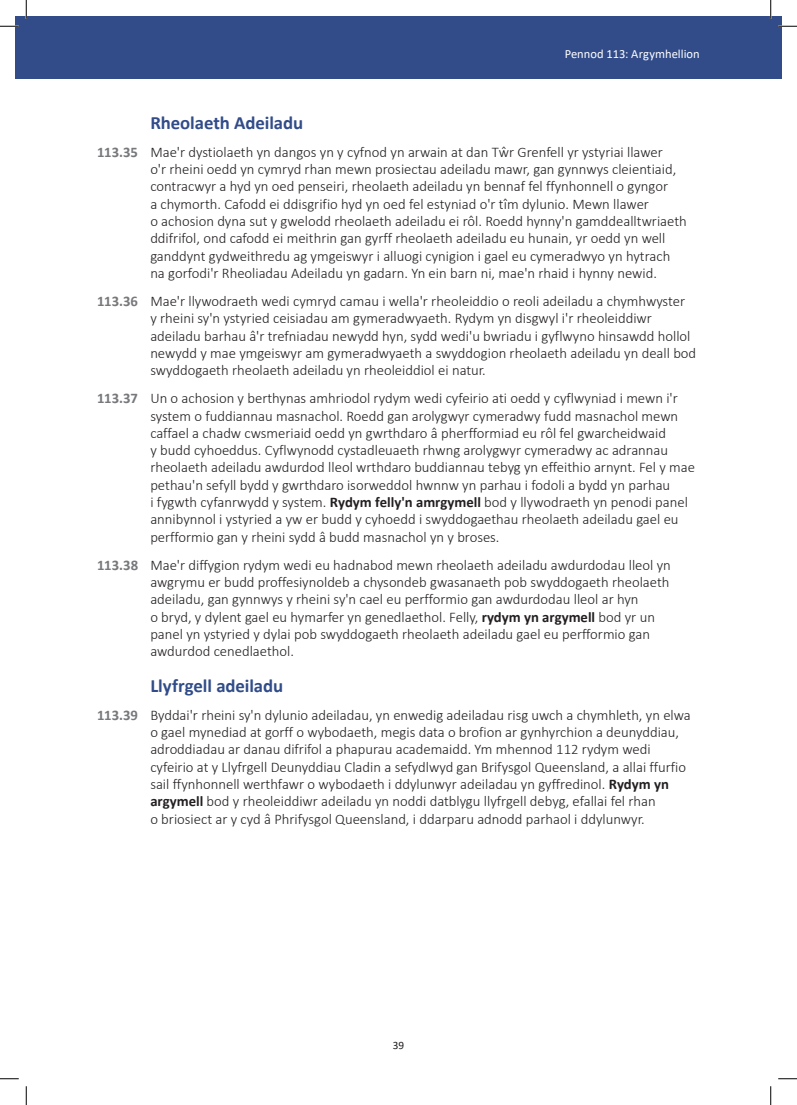
<style>
.page{position:relative;width:797px;height:1105px;background:#fff}
.page>*{position:absolute;margin:0;border:0;box-sizing:border-box;transform-origin:0 0}
.BHead{font:700 18.75px "Calibri";letter-spacing:-.005em;color:#314c88}
.t1{font:300 14.75px/17.4px "Calibri";color:#231f20}
.t2{font:12.5px "Calibri";letter-spacing:.005em;color:#fff}
.t3{font:11.25px "Calibri";color:#231f20}
.s1{font-weight:700;color:#76787b}
.s2{font-weight:700}
</style>
<div class="page">
<div style="left:16px;top:16px;width:10px;height:63px;background:#314c88"></div>
<div style="left:26px;top:16px;width:755px;height:63px;background:#314c88"></div>
<svg style="left:0;top:25px;width:19px;height:2px"></svg>
<svg style="left:778px;top:25px;width:19px;height:2px"></svg>
<svg style="left:0;top:1078px;width:19px;height:1px"></svg>
<svg style="left:778px;top:1078px;width:19px;height:1px"></svg>
<svg style="left:25px;top:0;width:2px;height:19px"></svg>
<svg style="left:25px;top:1086px;width:2px;height:19px"></svg>
<svg style="left:770px;top:0;width:1px;height:19px"></svg>
<svg style="left:770px;top:1086px;width:1px;height:19px"></svg>
<p class="t2" style="left:564px;top:45px;width:137px">Pennod 113: Argymhellion</p>
<h3 class="BHead" style="left:150px;top:109px;width:154px">Rheolaeth Adeiladu</h3>
<p class="t1" style="left:150px;top:143px;width:538px;text-indent:-53px"><span class="s1">113.35</span> Mae'r dystiolaeth yn dangos yn y cyfnod yn arwain at dan Tŵr Grenfell yr ystyriai llawer<br>o'r rheini oedd yn cymryd rhan mewn prosiectau adeiladu mawr, gan gynnwys cleientiaid, contracwyr a hyd yn oed penseiri, rheolaeth adeiladu yn bennaf fel ffynhonnell o gyngor<br>a chymorth. Cafodd ei ddisgrifio hyd yn oed fel estyniad o'r tîm dylunio. Mewn llawer<br>o achosion dyna sut y gwelodd rheolaeth adeiladu ei rôl. Roedd hynny'n gamddealltwriaeth ddifrifol, ond cafodd ei meithrin gan gyrff rheolaeth adeiladu eu hunain, yr oedd yn well ganddynt gydweithredu ag ymgeiswyr i alluogi cynigion i gael eu cymeradwyo yn hytrach na gorfodi'r Rheoliadau Adeiladu yn gadarn. Yn ein barn ni, mae'n rhaid i hynny newid.</p>
<p class="t1" style="left:150px;top:292px;width:547px;text-indent:-53px"><span class="s1">113.36</span> Mae'r llywodraeth wedi cymryd camau i wella'r rheoleiddio o reoli adeiladu a chymhwyster<br>y rheini sy'n ystyried ceisiadau am gymeradwyaeth. Rydym yn disgwyl i'r rheoleiddiwr adeiladu barhau â'r trefniadau newydd hyn, sydd wedi'u bwriadu i gyflwyno hinsawdd hollol newydd y mae ymgeiswyr am gymeradwyaeth a swyddogion rheolaeth adeiladu yn deall bod swyddogaeth rheolaeth adeiladu yn rheoleiddiol ei natur.</p>
<p class="t1" style="left:150px;top:389px;width:546px;text-indent:-53px"><span class="s1">113.37</span> Un o achosion y berthynas amhriodol rydym wedi cyfeirio ati oedd y cyflwyniad i mewn i'r system o fuddiannau masnachol. Roedd gan arolygwyr cymeradwy fudd masnachol mewn caffael a chadw cwsmeriaid oedd yn gwrthdaro â pherfformiad eu rôl fel gwarcheidwaid<br>y budd cyhoeddus. Cyflwynodd cystadleuaeth rhwng arolygwyr cymeradwy ac adrannau rheolaeth adeiladu awdurdod lleol wrthdaro buddiannau tebyg yn effeithio arnynt. Fel y mae pethau'n sefyll bydd y gwrthdaro isorweddol hwnnw yn parhau i fodoli a bydd yn parhau<br>i fygwth cyfanrwydd y system. <span class="s2">Rydym felly'n amrgymell</span> bod y llywodraeth yn penodi panel annibynnol i ystyried a yw er budd y cyhoedd i swyddogaethau rheolaeth adeiladu gael eu perfformio gan y rheini sydd â budd masnachol yn y broses.</p>
<p class="t1" style="left:150px;top:556px;width:522px;text-indent:-53px"><span class="s1">113.38</span> Mae'r diffygion rydym wedi eu hadnabod mewn rheolaeth adeiladu awdurdodau lleol yn awgrymu er budd proffesiynoldeb a chysondeb gwasanaeth pob swyddogaeth rheolaeth adeiladu, gan gynnwys y rheini sy'n cael eu perfformio gan awdurdodau lleol ar hyn<br>o bryd, y dylent gael eu hymarfer yn genedlaethol. Felly, <span class="s2">rydym yn argymell</span> bod yr un panel yn ystyried y dylai pob swyddogaeth rheolaeth adeiladu gael eu perfformio gan awdurdod cenedlaethol.</p>
<h3 class="BHead" style="left:150px;top:672px;width:134px">Llyfrgell adeiladu</h3>
<p class="t1" style="left:150px;top:706px;width:542px;text-indent:-53px"><span class="s1">113.39</span> Byddai'r rheini sy'n dylunio adeiladau, yn enwedig adeiladau risg uwch a chymhleth, yn elwa o gael mynediad at gorff o wybodaeth, megis data o brofion ar gynhyrchion a deunyddiau, adroddiadau ar danau difrifol a phapurau academaidd. Ym mhennod 112 rydym wedi cyfeirio at y Llyfrgell Deunyddiau Cladin a sefydlwyd gan Brifysgol Queensland, a allai ffurfio sail ffynhonnell werthfawr o wybodaeth i ddylunwyr adeiladau yn gyffredinol. <span class="s2">Rydym yn argymell</span> bod y rheoleiddiwr adeiladu yn noddi datblygu llyfrgell debyg, efallai fel rhan<br>o briosiect ar y cyd â Phrifysgol Queensland, i ddarparu adnodd parhaol i ddylunwyr.</p>
<p class="t3" style="left:393px;top:1037px;width:13px">39</p>
</div>
